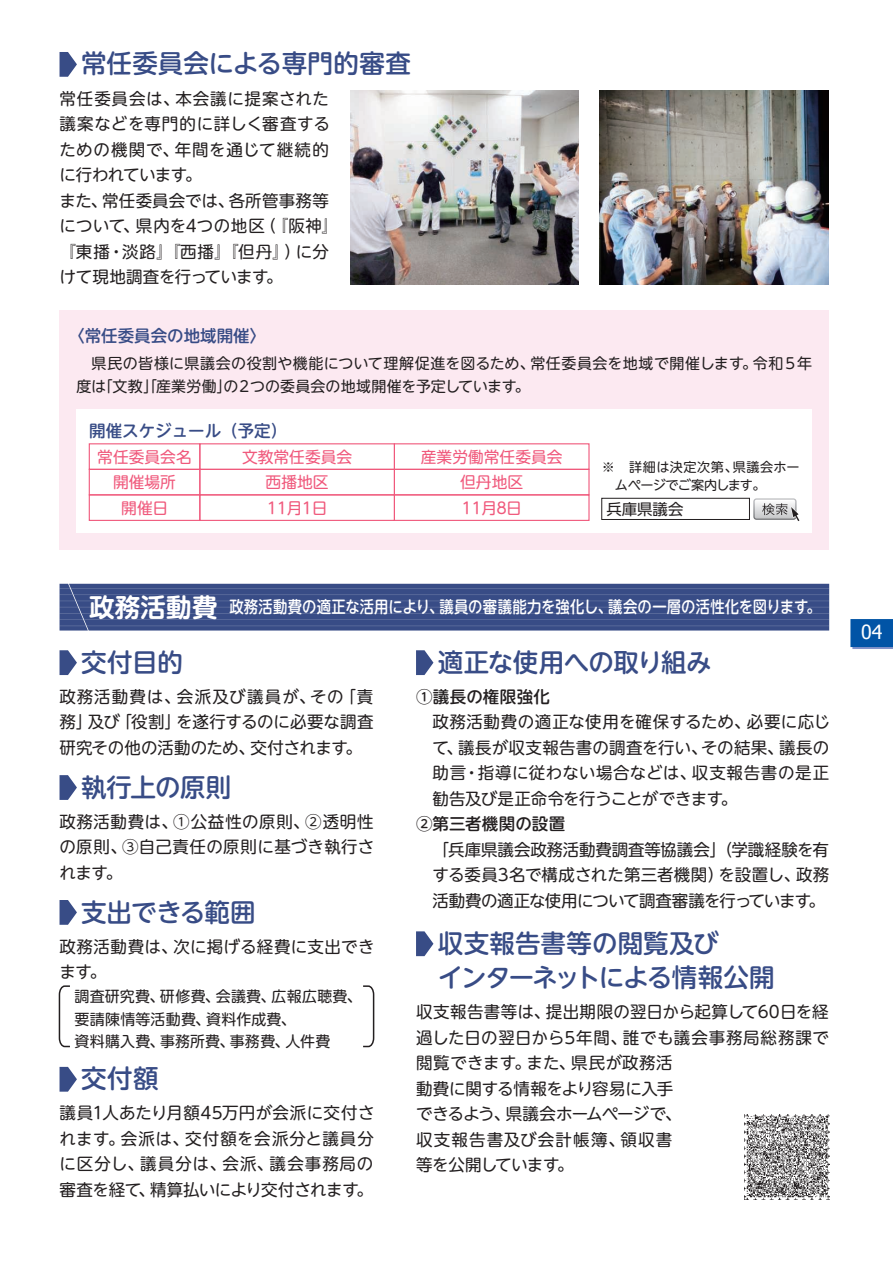
<style>
.page{position:relative;width:893px;height:1263px;background:#fff}
.page>*{position:absolute;margin:0;border:0;box-sizing:border-box;transform-origin:0 0}
.t1{font:500 25.5px/34.5px "UD Shin M Go Pr 6";letter-spacing:-.015em;color:#384c86}
.t2{font:19.5px "Tahoma";color:#fff}
.t3{font:16.5px/25.5px "UD Shin M Go Pr 6";letter-spacing:.015em;color:#231f20;text-align:justify}
.t4{font:500 16.5px "UD Shin M Go Pr 6";letter-spacing:.005em;color:#fff;scale:.87 1}
.t5{font:500 16.5px "UD Shin M Go Pr 6";color:#384c86}
.t6{font:500 16.5px "UD Shin M Go Pr 6";letter-spacing:.01em;color:#231f20}
.t7{font:15.75px/25.5px "UD Shin M Go Pr 6";color:#f0597c;text-align:center}
.t8{font:15.3px "UD Shin Go Pro";color:#231f20}
.t9{font:15px/22.5px "UD Shin M Go Pr 6";letter-spacing:.015em;color:#231f20}
.t10{font:13.2px/17.2px "UD Shin M Go Pr 6";color:#231f20}
.s1{font-family:"UD Shin M Go Pr 6 De";font-weight:700;font-size:25.5px}
</style>
<div class="page">
<div style="left:60px;top:310px;width:769px;height:240px;background:#fce9f1"></div>
<div style="left:77px;top:409px;width:735px;height:124px;background:#fff"></div>
<div style="left:60px;top:584px;width:769px;height:46px;background:#384c86"></div>
<hr style="left:87px;top:625px;width:742px;height:1px;background:#fff">
<hr style="left:84px;top:619px;width:745px;height:1px;background:#fff">
<hr style="left:81px;top:613px;width:748px;height:1px;background:#fff">
<hr style="left:79px;top:607px;width:750px;height:1px;background:#fff">
<hr style="left:76px;top:600px;width:753px;height:1px;background:#fff">
<hr style="left:73px;top:594px;width:756px;height:1px;background:#fff">
<hr style="left:71px;top:588px;width:758px;height:1px;background:#fff">
<img style="left:350px;top:90px;width:229px;height:194px">
<img style="left:600px;top:90px;width:228px;height:194px">
<div style="left:601px;top:498px;width:149px;height:22px;background:#fff;border:1px solid #231f20"></div>
<svg style="left:753px;top:498px;width:47px;height:23px"></svg>
<svg style="left:60px;top:52px;width:17px;height:25px"></svg>
<svg style="left:60px;top:650px;width:17px;height:25px"></svg>
<svg style="left:60px;top:775px;width:17px;height:25px"></svg>
<svg style="left:416px;top:650px;width:17px;height:25px"></svg>
<svg style="left:416px;top:931px;width:17px;height:25px"></svg>
<svg style="left:60px;top:900px;width:17px;height:25px"></svg>
<svg style="left:58px;top:985px;width:12px;height:63px"></svg>
<svg style="left:363px;top:985px;width:12px;height:63px"></svg>
<svg style="left:60px;top:1067px;width:17px;height:25px"></svg>
<div style="left:852px;top:621px;width:41px;height:28px;background:#7a8fc7"></div>
<div style="left:850px;top:619px;width:43px;height:28px;background:#0154a6"></div>
<div style="left:89px;top:443px;width:111px;height:27px;border:1px solid #f0597c"></div>
<div style="left:89px;top:469px;width:111px;height:26px;border:1px solid #f0597c"></div>
<div style="left:89px;top:494px;width:111px;height:27px;border:1px solid #f0597c"></div>
<div style="left:394px;top:443px;width:196px;height:27px;border:1px solid #f0597c"></div>
<div style="left:394px;top:469px;width:196px;height:26px;border:1px solid #f0597c"></div>
<div style="left:394px;top:494px;width:196px;height:27px;border:1px solid #f0597c"></div>
<div style="left:199px;top:443px;width:196px;height:27px;border:1px solid #f0597c"></div>
<div style="left:199px;top:469px;width:196px;height:26px;border:1px solid #f0597c"></div>
<div style="left:199px;top:494px;width:196px;height:27px;border:1px solid #f0597c"></div>
<img style="left:744px;top:1114px;width:85px;height:85px">
<h1 class="t1" style="left:81px;top:45px;width:331px">常任委員会による専門的審査</h1>
<p class="t3" style="left:60px;top:85px;width:280px;text-align:left">常任委員会は、本会議に提案された議案などを専門的に詳しく審査するための機関で、年間を通じて継続的に行われています。<br>また、常任委員会では、各所管事務等について、県内を4つの地区（『阪神』『東播・淡路』『西播』『但丹』）に分けて現地調査を行っています。</p>
<p class="t5" style="left:68px;top:322px;width:199px">〈常任委員会の地域開催〉</p>
<p class="t9" style="left:77px;top:352px;width:737px;text-indent:15px">県民の皆様に県議会の役割や機能について理解促進を図るため、常任委員会を地域で開催します。令和５年度は｢文教｣｢産業労働｣の２つの委員会の地域開催を予定しています。</p>
<p class="t5" style="left:89px;top:416px;width:199px">開催スケジュール（予定）</p>
<p class="t7" style="left:97px;top:443px;width:96px">常任委員会名開催場所<br>開催日</p>
<p class="t7" style="left:242px;top:443px;width:112px">文教常任委員会西播地区<br>１１月１日</p>
<p class="t7" style="left:421px;top:443px;width:143px">産業労働常任委員会但丹地区<br>１１月８日</p>
<p class="t10" style="left:615px;top:458px;width:186px;text-indent:-13px">※　詳細は決定次第、県議会ホームページでご案内します。</p>
<p class="t8" style="left:606px;top:497px;width:78px">兵庫県議会</p>
<p class="t4" style="left:89px;top:592px;width:842px"><span class="s1">政務活動費</span> 政務活動費の適正な活用により、議員の審議能力を強化し、議会の一層の活性化を図ります。</p>
<h1 class="t1" style="left:81px;top:643px;width:103px">交付目的</h1>
<p class="t3" style="left:60px;top:683px;width:315px">政務活動費は、会派及び議員が、その「責務」及び「役割」を遂行するのに必要な調査研究その他の活動のため、交付されます。</p>
<h1 class="t1" style="left:81px;top:768px;width:152px">執行上の原則</h1>
<p class="t3" style="left:60px;top:808px;width:316px">政務活動費は、①公益性の原則、②透明性の原則、③自己責任の原則に基づき執行されます。</p>
<h1 class="t1" style="left:81px;top:893px;width:176px">支出できる範囲</h1>
<p class="t3" style="left:60px;top:932px;width:316px">政務活動費は、次に掲げる経費に支出できます。</p>
<p class="t9" style="left:75px;top:984px;width:289px">調査研究費、研修費、会議費、広報広聴費、要請陳情等活動費、資料作成費、<br>資料購入費、事務所費、事務費、人件費</p>
<h1 class="t1" style="left:81px;top:1060px;width:79px">交付額</h1>
<p class="t3" style="left:60px;top:1099px;width:316px">議員1人あたり月額45万円が会派に交付されます。会派は、交付額を会派分と議員分に区分し、議員分は、会派、議会事務局の審査を経て、精算払いにより交付されます。</p>
<h1 class="t1" style="left:438px;top:643px;width:275px">適正な使用への取り組み</h1>
<p class="t6" style="left:416px;top:683px;width:135px">①議長の権限強化</p>
<p class="t3" style="left:433px;top:708px;width:399px">政務活動費の適正な使用を確保するため、必要に応じて、議長が収支報告書の調査を行い、その結果、議長の助言・指導に従わない場合などは、収支報告書の是正勧告及び是正命令を行うことができます。</p>
<p class="t6" style="left:416px;top:810px;width:151px">②第三者機関の設置</p>
<p class="t3" style="left:433px;top:836px;width:398px">「兵庫県議会政務活動費調査等協議会」（学識経験を有する委員3名で構成された第三者機関）を設置し、政務活動費の適正な使用について調査審議を行っています。</p>
<h1 class="t1" style="left:438px;top:924px;width:338px">収支報告書等の閲覧及び<br>インターネットによる情報公開</h1>
<p class="t3" style="left:416px;top:998px;width:414px;text-align:left">収支報告書等は、提出期限の翌日から起算して60日を経過した日の翌日から5年間、誰でも議会事務局総務課で閲覧できます。また、県民が政務活<br>動費に関する情報をより容易に入手<br>できるよう、県議会ホームページで、<br>収支報告書及び会計帳簿、領収書<br>等を公開しています。</p>
<p class="t2" style="left:861px;top:619px;width:23px">04</p>
</div>
